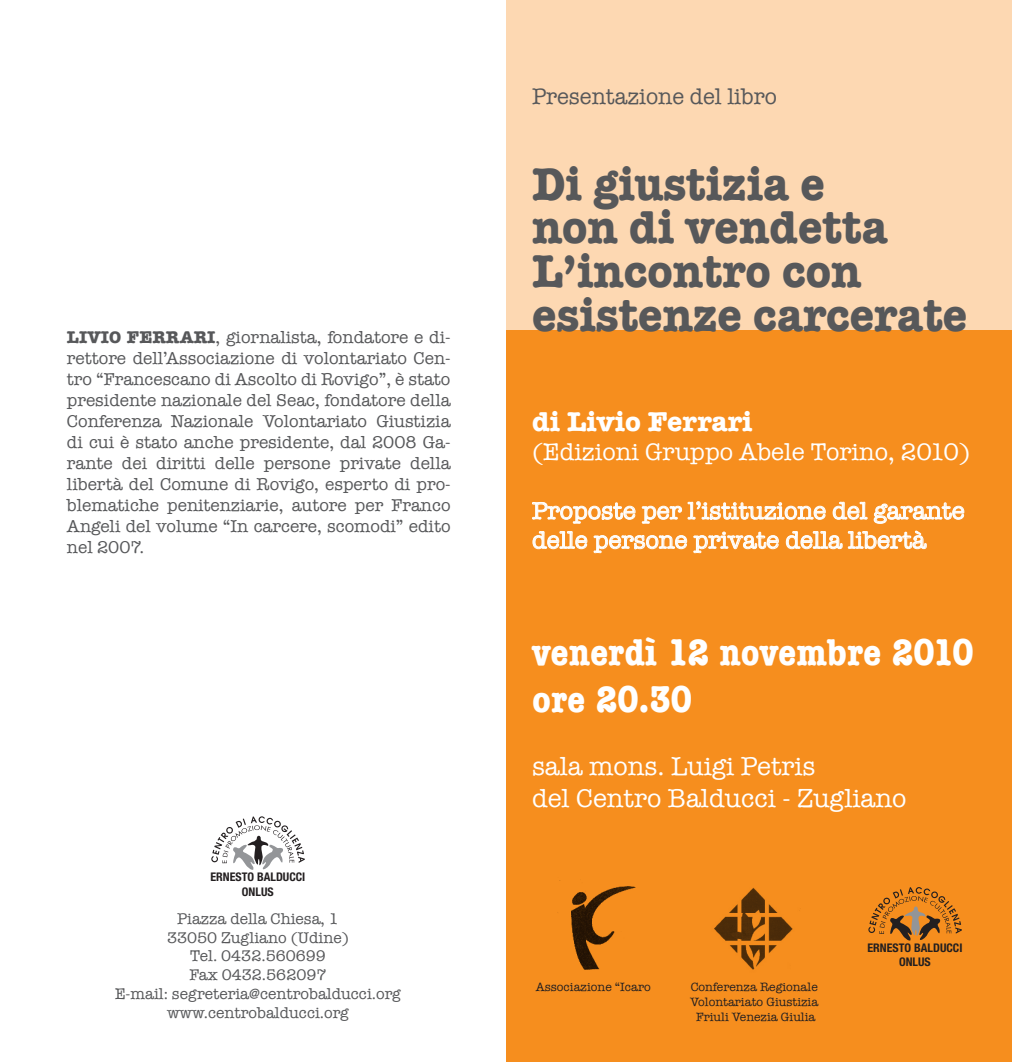
<style>
.page{position:relative;width:1012px;height:1062px;background:#fff}
.page>*{position:absolute;margin:0;border:0;box-sizing:border-box;transform-origin:0 0}
.t1{font:700 47.25px/43.8px "American Typewriter";color:#57585a;scale:.95 1}
.t2{font:700 condensed 38.5px/47.2px "American Typewriter";color:#fff;scale:1.1 1}
.t3{font:700 28px "American Typewriter";color:#fff}
.t4{font:26.25px/31.5px "American Typewriter";color:#fff}
.t5{font:24.5px/29.4px "American Typewriter";color:#fff}
.t6{font:22.75px "American Typewriter";color:#57585a}
.t7{font:17.5px/21px "American Typewriter";color:#57585a;text-align:justify}
.t8{font:15.75px/18.9px "American Typewriter";color:#57585a;text-align:center}
.t9{font:12.25px/14.7px "American Typewriter";color:#231f20;text-align:center}
.t10{font:700 condensed 11.9px/14.2px "Helvetica Neue";color:#231f20;text-align:center}
.s1{font-weight:700}
</style>
<div class="page">
<div style="left:506px;top:0;width:506px;height:415px;background:#fdd8b2"></div>
<div style="left:506px;top:331px;width:506px;height:731px;background:#f68e1e"></div>
<svg style="left:868px;top:887px;width:94px;height:54px"></svg>
<svg style="left:532px;top:502px;width:104px;height:22px"></svg>
<svg style="left:642px;top:506px;width:40px;height:18px"></svg>
<svg style="left:688px;top:501px;width:138px;height:19px"></svg>
<svg style="left:833px;top:501px;width:35px;height:19px"></svg>
<svg style="left:874px;top:502px;width:90px;height:22px"></svg>
<svg style="left:532px;top:531px;width:55px;height:18px"></svg>
<svg style="left:594px;top:535px;width:93px;height:18px"></svg>
<svg style="left:693px;top:531px;width:86px;height:22px"></svg>
<svg style="left:786px;top:530px;width:141px;height:19px"></svg>
<svg style="left:211px;top:816px;width:94px;height:54px"></svg>
<img style="left:557px;top:880px;width:79px;height:90px">
<img style="left:714px;top:887px;width:79px;height:83px">
<p class="t7" style="left:67px;top:327px;width:385px"><span class="s1">Livio Ferrari</span>, giornalista, fondatore e di&shy;rettore dell’Associazione di volontariato Cen&shy;tro “Francescano di Ascolto di Rovigo”, è stato presidente nazionale del Seac, fondatore della Conferenza Nazionale Volontariato Giustizia di cui è stato anche presidente, dal 2008 Ga&shy;rante dei diritti delle persone private della libertà del Comune di Rovigo, esperto di pro&shy;blematiche penitenziarie, autore per Franco Angeli del volume “In carcere, scomodi” edito nel 2007.</p>
<p class="t10" style="left:210px;top:870px;width:96px">ERNESTO BALDUCCI<br>ONLUS</p>
<p class="t8" style="left:115px;top:909px;width:287px">Piazza della Chiesa, 1<br>33050 Zugliano (Udine)<br>Tel. 0432.560699<br>Fax 0432.562097<br>E-mail: segreteria@centrobalducci.org www.centrobalducci.org</p>
<h3 class="t6" style="left:532px;top:83px;width:246px">Presentazione del libro</h3>
<h1 class="t1" style="left:532px;top:162px;width:460px">Di giustizia e<br>non di vendetta<br>L’incontro con esistenze carcerate</h1>
<h3 class="t3" style="left:532px;top:404px;width:222px">di Livio Ferrari</h3>
<h3 class="t5" style="left:532px;top:437px;width:440px">(Edizioni Gruppo Abele Torino, 2010)</h3>
<h3 class="t5" style="left:532px;top:496px;width:434px">Proposte per l’istituzione del garante delle persone private della libertà</h3>
<h2 class="t2" style="left:532px;top:628px;width:403px">venerdì 12 novembre 2010 ore 20.30</h2>
<h3 class="t4" style="left:532px;top:751px;width:376px">sala mons. Luigi Petris<br>del Centro Balducci - Zugliano</h3>
<p class="t9" style="left:536px;top:980px;width:117px">Associazione “Icaro</p>
<p class="t9" style="left:690px;top:980px;width:130px">Conferenza Regionale<br>Volontariato Giustizia<br>Friuli Venezia Giulia</p>
<p class="t10" style="left:868px;top:940px;width:96px">ERNESTO BALDUCCI<br>ONLUS</p>
</div>
